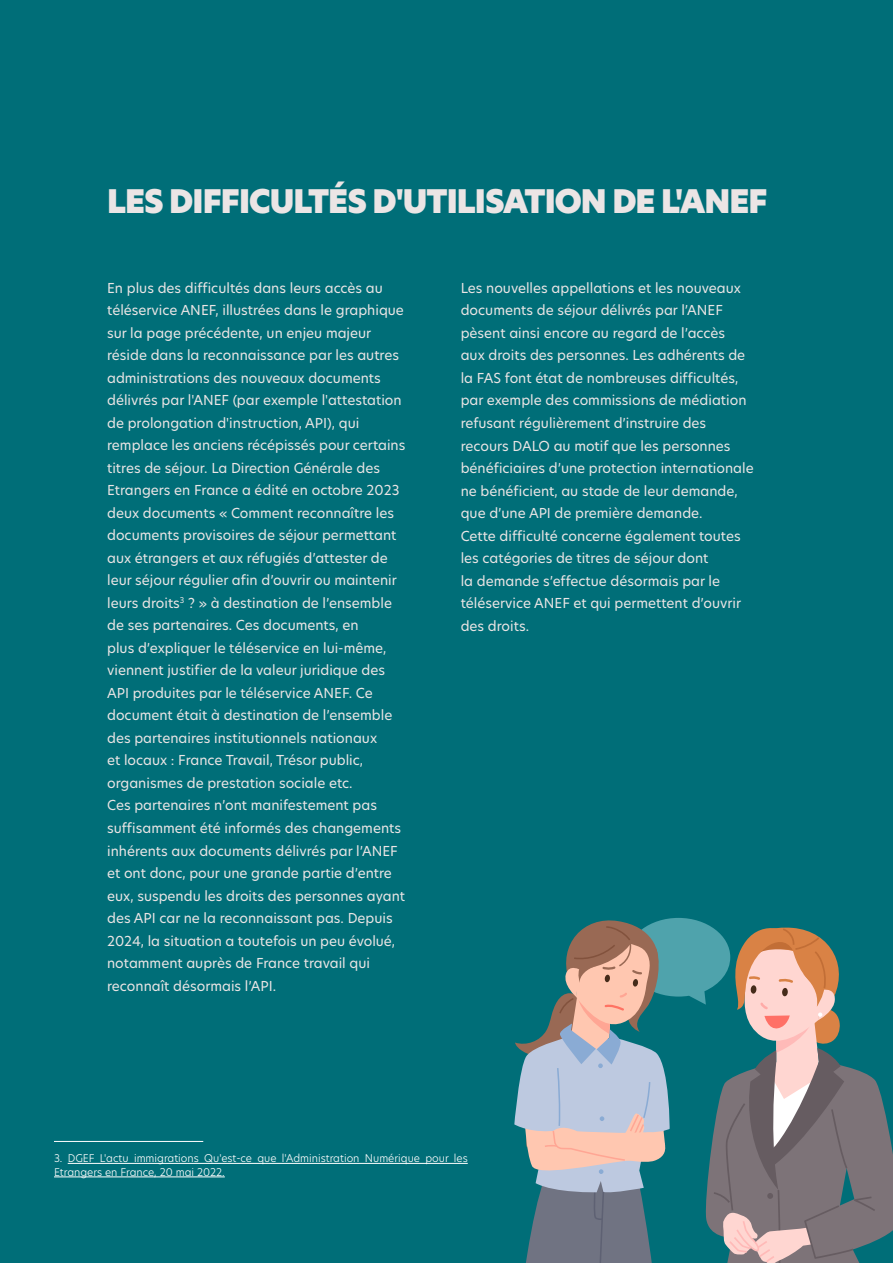
<style>
.page{position:relative;width:893px;height:1263px;background:#006e78}
.page>*{position:absolute;margin:0;border:0;box-sizing:border-box;transform-origin:0 0}
.t1{font:31.8px "Hero New Super";letter-spacing:-.03em;color:#ebe5e5}
.t2{font:13.5px/22.5px "Hero New";color:#ebe5e5}
.t3{font:300 10.5px/13.5px "Hero New";color:#fff}
</style>
<div class="page">
<hr style="left:68px;top:1163px;width:400px;height:1px;background:#fff">
<hr style="left:54px;top:1176px;width:171px;height:1px;background:#fff">
<svg style="left:514px;top:918px;width:379px;height:345px"></svg>
<hr style="left:54px;top:1141px;width:149px;height:1px;background:#fff">
<h1 class="t1" style="left:107px;top:179px;width:662px">LES DIFFICULTÉS D'UTILISATION DE L'ANEF</h1>
<p class="t2" style="left:107px;top:276px;width:300px">En plus des difficultés dans leurs accès au téléservice ANEF, illustrées dans le graphique sur la page précédente, un enjeu majeur réside dans la reconnaissance par les autres administrations des nouveaux documents délivrés par l'ANEF (par exemple l'attestation de prolongation d'instruction, API), qui remplace les anciens récépissés pour certains titres de séjour. La Direction Générale des Etrangers en France a édité en octobre 2023 deux documents « Comment reconnaître les documents provisoires de séjour permettant aux étrangers et aux réfugiés d’attester de leur séjour régulier afin d’ouvrir ou maintenir leurs droits<sup>3</sup> ? » à destination de l’ensemble de ses partenaires. Ces documents, en<br>plus d’expliquer le téléservice en lui-même, viennent justifier de la valeur juridique des API produites par le téléservice ANEF. Ce document était à destination de l’ensemble des partenaires institutionnels nationaux<br>et locaux : France Travail, Trésor public, organismes de prestation sociale etc.<br>Ces partenaires n’ont manifestement pas suffisamment été informés des changements inhérents aux documents délivrés par l’ANEF et ont donc, pour une grande partie d’entre eux, suspendu les droits des personnes ayant des API car ne la reconnaissant pas. Depuis 2024, la situation a toutefois un peu évolué, notamment auprès de France travail qui reconnaît désormais l’API.</p>
<p class="t2" style="left:461px;top:276px;width:294px">Les nouvelles appellations et les nouveaux documents de séjour délivrés par l’ANEF pèsent ainsi encore au regard de l’accès<br>aux droits des personnes. Les adhérents de la FAS font état de nombreuses difficultés, par exemple des commissions de médiation refusant régulièrement d’instruire des recours DALO au motif que les personnes bénéficiaires d’une protection internationale ne bénéficient, au stade de leur demande, que d’une API de première demande.<br>Cette difficulté concerne également toutes les catégories de titres de séjour dont<br>la demande s’effectue désormais par le téléservice ANEF et qui permettent d’ouvrir des droits.</p>
<p class="t3" style="left:54px;top:1151px;width:415px">3. DGEF L'actu immigrations Qu'est-ce que l'Administration Numérique pour les<br>Etrangers en France, 20 mai 2022.</p>
</div>
